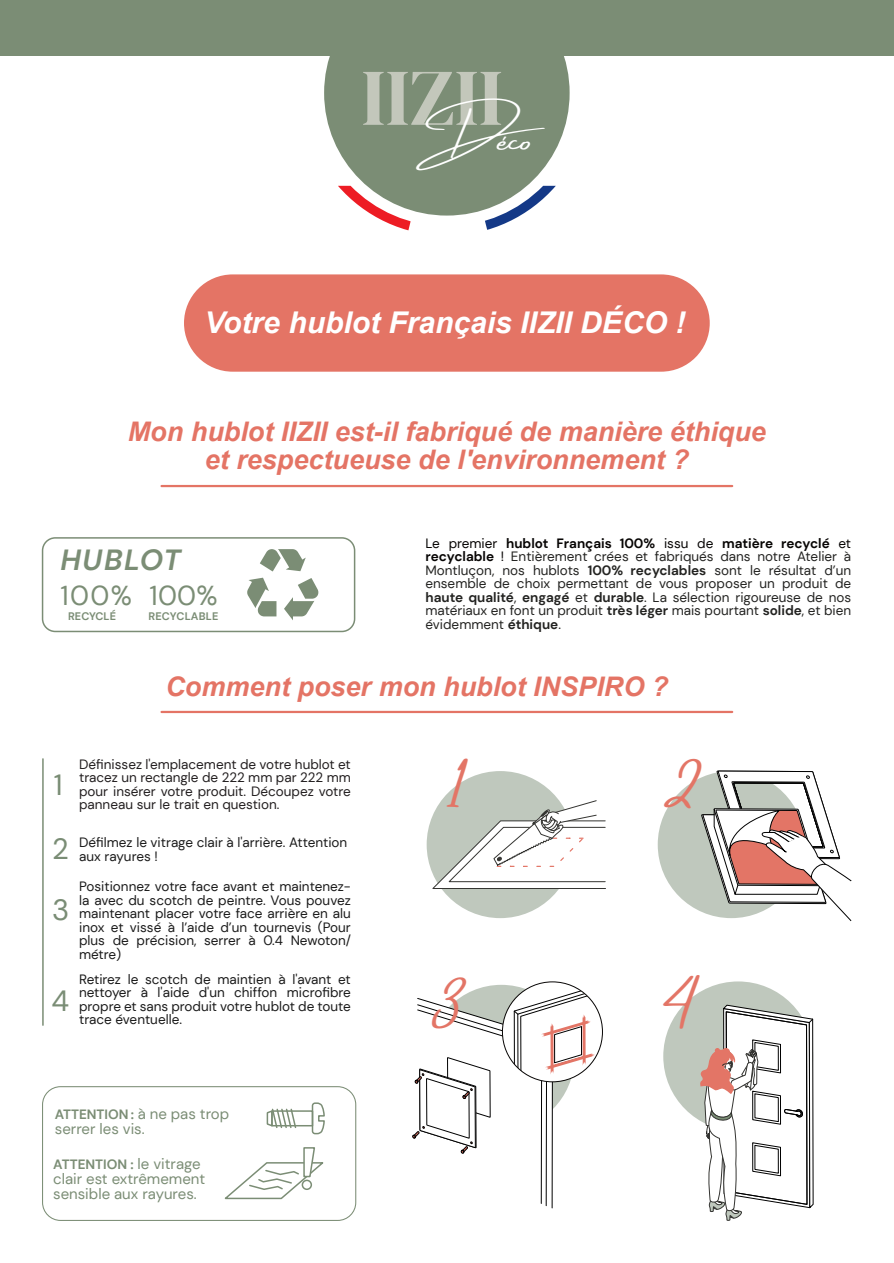
<style>
.page{position:relative;width:894px;height:1263px;background:#fff}
.page>*{position:absolute;margin:0;border:0;box-sizing:border-box;transform-origin:0 0}
.t1{font:48.6px "Amsterdam Four ttf";color:#e37566}
.t2{font:44.25px "Amsterdam Four ttf";color:#e37566}
.t3{font:38.25px "Amsterdam Four ttf";color:#fff}
.t4{font:italic 700 30px "Arial";color:#fff}
.t5{font:29.25px "DM Sans";color:#7a8d75}
.t6{font:italic 700 29.1px "DM Sans";letter-spacing:.05em;color:#7b8d75}
.t7{font:27.3px "DM Sans";letter-spacing:.03em;color:#7b8d75}
.t8{font:italic 700 27px "Arial";color:#e47465}
.t9{font:15px "DM Sans";color:#7b8d75}
.t10{font:13.5px "DM Sans";color:#1b1b1b}
.t11{font:13.5px "DM Sans";color:#232321}
.t12{font:13.5px "DM Sans";color:#231f20}
.t13{font:700 13.5px "DM Sans";color:#070504}
.t14{font:700 13.5px "DM Sans";letter-spacing:-.005em;color:#7b8d75}
.t15{font:13.5px "DM Sans";color:#070504}
.t16{font:700 13.5px "DM Sans";color:#232321}
.t17{font:700 10.95px "DM Sans";letter-spacing:.01em;color:#7b8d75}
.s1{font-weight:700}
</style>
<div class="page">
<div style="left:184px;top:274px;width:525px;height:98px;background:#e47465;border-radius:49px"></div>
<hr style="left:161px;top:485px;width:571px;height:2px;background:#e47465">
<hr style="left:161px;top:711px;width:571px;height:2px;background:#e47465">
<div style="left:657px;top:771px;width:147px;height:147px;background:#bfc8bd;border-radius:50%"></div>
<div style="left:426px;top:771px;width:147px;height:147px;background:#bfc8bd;border-radius:50%"></div>
<svg style="left:431px;top:800px;width:175px;height:89px"></svg>
<div style="left:42px;top:1086px;width:314px;height:135px;border:1px solid #7b8d75;border-radius:18px"></div>
<hr style="left:42px;top:759px;width:2px;height:266px;background:#7a8d75">
<svg style="left:412px;top:981px;width:190px;height:228px"></svg>
<div style="left:663px;top:981px;width:149px;height:150px;background:#bfc8bd;border-radius:50%"></div>
<svg style="left:681px;top:993px;width:132px;height:227px"></svg>
<svg style="left:701px;top:771px;width:151px;height:150px"></svg>
<div style="left:42px;top:537px;width:313px;height:95px;border:2px solid #7b8d75;border-radius:13px"></div>
<svg style="left:247px;top:578px;width:29px;height:38px"></svg>
<svg style="left:284px;top:578px;width:34px;height:42px"></svg>
<svg style="left:260px;top:549px;width:45px;height:22px"></svg>
<svg style="left:224px;top:1147px;width:100px;height:53px"></svg>
<div style="left:301px;top:1180px;width:11px;height:10px;background:#fff;border:2px solid #7b8d75;border-radius:50%"></div>
<div style="left:271px;top:1110px;width:42px;height:16px;border:2px solid #7b8d75"></div>
<svg style="left:266px;top:1108px;width:31px;height:20px"></svg>
<svg style="left:311px;top:1102px;width:14px;height:33px"></svg>
<svg style="left:324px;top:55px;width:245px;height:132px;background:#889883"></svg>
<svg style="left:363px;top:72px;width:138px;height:53px;background:#9da896"></svg>
<svg style="left:338px;top:186px;width:217px;height:45px"></svg>
<div style="left:0;top:0;width:893px;height:55px;background:#7b8d75"></div>
<p class="t3" style="left:415px;top:124px;width:131px">Déco</p>
<p class="t4" style="left:204px;top:312px;width:482px">Votre hublot Français IIZII DÉCO !</p>
<p class="t8" style="left:128px;top:422px;width:639px">Mon hublot IIZII est-il fabriqué de manière éthique</p>
<p class="t8" style="left:205px;top:450px;width:485px">et respectueuse de l'environnement ?</p>
<p class="t6" style="left:60px;top:541px;width:122px">HUBLOT</p>
<p class="t7" style="left:60px;top:578px;width:73px">100%</p>
<p class="t7" style="left:149px;top:578px;width:70px">100%</p>
<p class="t17" style="left:68px;top:609px;width:49px">RECYCLÉ</p>
<p class="t17" style="left:148px;top:609px;width:72px">RECYCLABLE</p>
<p class="t15" style="left:425px;top:534px;width:73px">Le premier</p>
<p class="t13" style="left:506px;top:534px;width:150px">hublot Français 100%</p>
<p class="t15" style="left:663px;top:534px;width:51px">issu de</p>
<p class="t13" style="left:722px;top:534px;width:109px">matière recyclé</p>
<p class="t15" style="left:838px;top:534px;width:14px">et</p>
<p class="t13" style="left:425px;top:548px;width:70px">recyclable</p>
<p class="t15" style="left:500px;top:548px;width:5px">!</p>
<p class="t11" style="left:511px;top:548px;width:341px">Entièrement crées et fabriqués dans notre Atelier à</p>
<p class="t11" style="left:425px;top:561px;width:156px">Montluçon, nos hublots</p>
<p class="t16" style="left:587px;top:561px;width:120px">100% recyclables</p>
<p class="t11" style="left:714px;top:561px;width:138px">sont le résultat d’un</p>
<p class="t11" style="left:425px;top:575px;width:427px">ensemble de choix permettant de vous proposer un produit de</p>
<p class="t11" style="left:425px;top:588px;width:427px"><span class="s1">haute qualité</span>, <span class="s1">engagé</span> et <span class="s1">durable</span>. La sélection rigoureuse de nos</p>
<p class="t11" style="left:425px;top:602px;width:427px">matériaux en font un produit <span class="s1">très léger</span> mais pourtant <span class="s1">solide</span>, et bien</p>
<p class="t11" style="left:425px;top:615px;width:137px">évidemment <span class="s1">éthique</span>.</p>
<p class="t8" style="left:165px;top:677px;width:504px">Comment poser mon hublot INSPIRO ?</p>
<p class="t5" style="left:54px;top:765px;width:10px">1</p>
<p class="t5" style="left:52px;top:829px;width:18px">2</p>
<p class="t5" style="left:52px;top:891px;width:19px">3</p>
<p class="t5" style="left:52px;top:982px;width:19px">4</p>
<p class="t12" style="left:79px;top:755px;width:273px">Définissez l'emplacement de votre hublot et</p>
<p class="t12" style="left:79px;top:769px;width:273px">tracez un rectangle de 222 mm par 222 mm</p>
<p class="t12" style="left:79px;top:782px;width:273px">pour insérer votre produit. Découpez votre</p>
<p class="t12" style="left:79px;top:796px;width:202px">panneau sur le trait en question.</p>
<p class="t10" style="left:79px;top:834px;width:270px">Défilmez le vitrage clair à l'arrière. Attention</p>
<p class="t10" style="left:79px;top:847px;width:80px">aux rayures !</p>
<p class="t10" style="left:79px;top:878px;width:273px">Positionnez votre face avant et maintenez-</p>
<p class="t10" style="left:79px;top:891px;width:273px">la avec du scotch de peintre. Vous pouvez</p>
<p class="t10" style="left:79px;top:905px;width:273px">maintenant placer votre face arrière en alu</p>
<p class="t10" style="left:79px;top:918px;width:273px">inox et vissé à l’aide d’un tournevis (Pour</p>
<p class="t10" style="left:79px;top:932px;width:273px">plus de précision, serrer à 0.4 Newoton/</p>
<p class="t10" style="left:79px;top:945px;width:44px">métre)</p>
<p class="t10" style="left:79px;top:970px;width:273px">Retirez le scotch de maintien à l'avant et</p>
<p class="t10" style="left:79px;top:984px;width:273px">nettoyer à l'aide d'un chiffon microfibre</p>
<p class="t10" style="left:79px;top:997px;width:273px">propre et sans produit votre hublot de toute</p>
<p class="t10" style="left:79px;top:1011px;width:104px">trace éventuelle.</p>
<p class="t2" style="left:446px;top:774px;width:15px">1</p>
<p class="t2" style="left:662px;top:774px;width:31px">2</p>
<p class="t2" style="left:429px;top:993px;width:27px">3</p>
<p class="t1" style="left:655px;top:992px;width:32px">4</p>
<p class="t14" style="left:55px;top:1105px;width:81px">ATTENTION :</p>
<p class="t9" style="left:138px;top:1104px;width:93px">à ne pas trop</p>
<p class="t9" style="left:55px;top:1119px;width:91px">serrer les vis.</p>
<p class="t14" style="left:53px;top:1156px;width:82px">ATTENTION :</p>
<p class="t9" style="left:137px;top:1154px;width:65px">le vitrage</p>
<p class="t9" style="left:53px;top:1169px;width:153px">clair est extrêmement</p>
<p class="t9" style="left:53px;top:1184px;width:145px">sensible aux rayures.</p>
</div>
